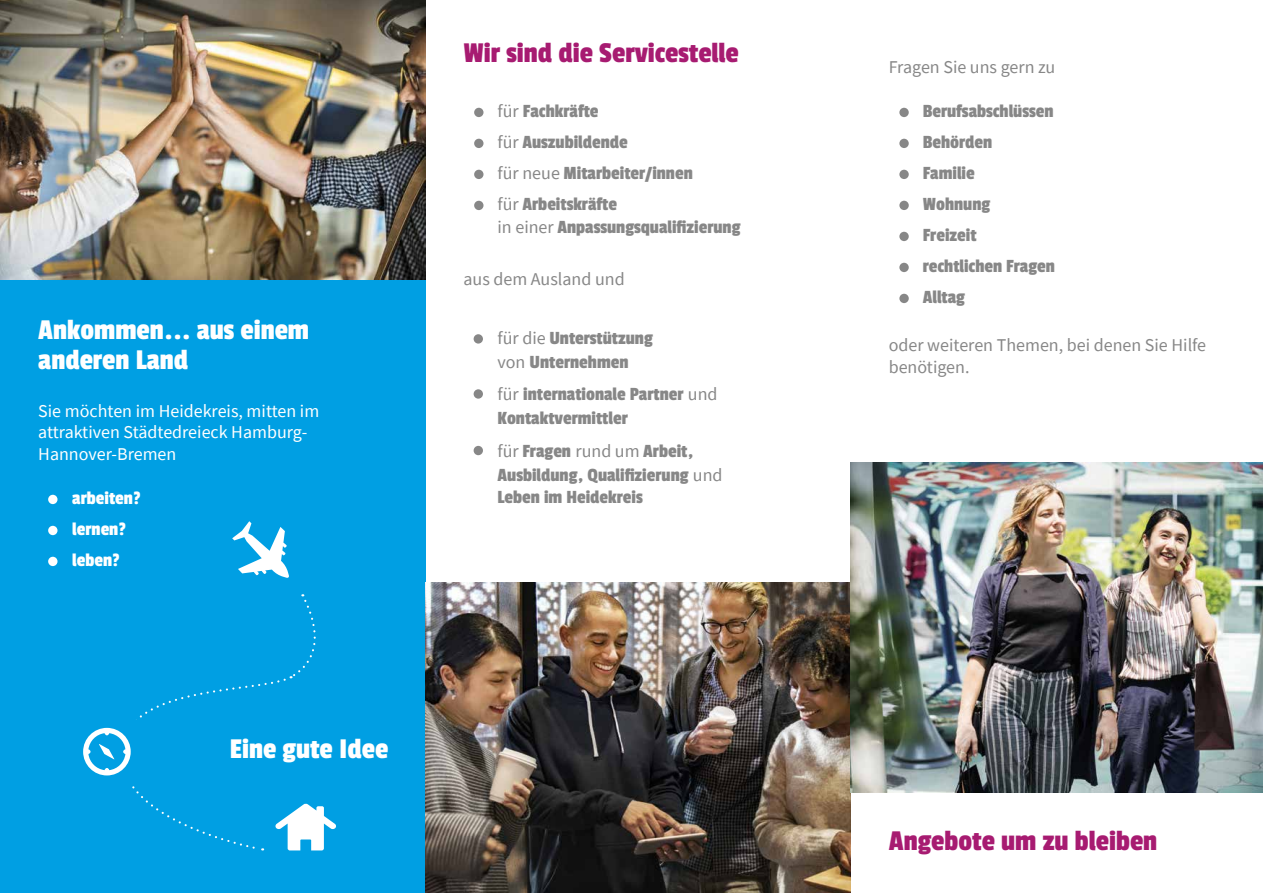
<style>
.page{position:relative;width:1263px;height:893px;background:#fff}
.page>*{position:absolute;margin:0;border:0;box-sizing:border-box;transform-origin:0 0}
.t1{font:30px/30px "Passion One";color:#fff}
.t2{font:30px "Passion One";color:#a71b71}
.t3{font:19.5px/31px "Passion One";color:#878787}
.t4{font:19.5px/31px "Passion One";color:#fff}
.t5{font:18px/21.6px "Source Sans Pro";color:#878787}
.t6{font:18px/21.6px "Source Sans Pro";color:#fff}
.s1{font-family:"Source Sans Pro";font-size:18px}
</style>
<div class="page">
<div style="left:0;top:279px;width:425px;height:614px;background:#009fe3"></div>
<img style="left:0;top:0;width:425px;height:279px">
<img style="left:425px;top:583px;width:425px;height:310px">
<img style="left:850px;top:462px;width:413px;height:330px">
<svg style="left:83px;top:594px;width:253px;height:257px"></svg>
<svg style="left:232px;top:521px;width:57px;height:57px"></svg>
<div style="left:474px;top:334px;width:9px;height:10px;background:#878787;border-radius:50%"></div>
<div style="left:474px;top:389px;width:9px;height:10px;background:#878787;border-radius:50%"></div>
<div style="left:474px;top:446px;width:9px;height:9px;background:#878787;border-radius:50%"></div>
<div style="left:474px;top:108px;width:9px;height:9px;background:#878787;border-radius:50%"></div>
<div style="left:474px;top:139px;width:9px;height:9px;background:#878787;border-radius:50%"></div>
<div style="left:474px;top:170px;width:9px;height:9px;background:#878787;border-radius:50%"></div>
<div style="left:474px;top:201px;width:9px;height:9px;background:#878787;border-radius:50%"></div>
<div style="left:899px;top:232px;width:10px;height:9px;background:#878787;border-radius:50%"></div>
<div style="left:899px;top:201px;width:10px;height:9px;background:#878787;border-radius:50%"></div>
<div style="left:899px;top:170px;width:10px;height:9px;background:#878787;border-radius:50%"></div>
<div style="left:899px;top:139px;width:10px;height:9px;background:#878787;border-radius:50%"></div>
<div style="left:899px;top:108px;width:10px;height:9px;background:#878787;border-radius:50%"></div>
<div style="left:48px;top:557px;width:10px;height:9px;background:#fff;border-radius:50%"></div>
<div style="left:48px;top:526px;width:10px;height:9px;background:#fff;border-radius:50%"></div>
<div style="left:48px;top:495px;width:10px;height:9px;background:#fff;border-radius:50%"></div>
<div style="left:899px;top:263px;width:10px;height:9px;background:#878787;border-radius:50%"></div>
<div style="left:899px;top:294px;width:10px;height:9px;background:#878787;border-radius:50%"></div>
<h1 class="t1" style="left:38px;top:315px;width:272px">Ankommen... aus einem anderen Land</h1>
<p class="t6" style="left:38px;top:400px;width:282px">Sie möchten im Heidekreis, mitten im attraktiven Städtedreieck Hamburg-<br>Hannover-Bremen</p>
<p class="t4" style="left:72px;top:482px;width:70px">arbeiten? lernen? leben?</p>
<h1 class="t1" style="left:230px;top:733px;width:160px">Eine gute Idee</h1>
<h1 class="t2" style="left:463px;top:37px;width:277px">Wir sind die Servicestelle</h1>
<p class="t3" style="left:497px;top:95px;width:197px"><span class="s1">für</span> Fachkräfte<br><span class="s1">für</span> Auszubildende<br><span class="s1">für neue</span> Mitarbeiter/innen <span class="s1">für</span> Arbeitskräfte</p>
<p class="t3" style="left:497px;top:212px;width:244px"><span class="s1">in einer</span> Anpassungsqualifizierung</p>
<p class="t5" style="left:463px;top:268px;width:163px">aus dem Ausland und</p>
<p class="t3" style="left:497px;top:325px;width:157px;line-height:24px"><span class="s1">für die</span> Unterstützung <span class="s1">von</span> Unternehmen</p>
<p class="t3" style="left:497px;top:382px;width:222px;line-height:24px"><span class="s1">für</span> internationale Partner <span class="s1">und<br></span>Kontaktvermittler</p>
<p class="t3" style="left:497px;top:439px;width:227px;line-height:23.2px"><span class="s1">für</span> Fragen <span class="s1">rund um</span> Arbeit,<br>Ausbildung, Qualifizierung <span class="s1">und<br></span>Leben im Heidekreis</p>
<p class="t5" style="left:889px;top:56px;width:168px">Fragen Sie uns gern zu</p>
<p class="t3" style="left:923px;top:95px;width:134px">Berufsabschlüssen<br>Behörden<br>Familie<br>Wohnung<br>Freizeit rechtlichen Fragen<br>Alltag</p>
<p class="t5" style="left:889px;top:335px;width:319px">oder weiteren Themen, bei denen Sie Hilfe benötigen.</p>
<h1 class="t2" style="left:889px;top:825px;width:270px">Angebote um zu bleiben</h1>
</div>
